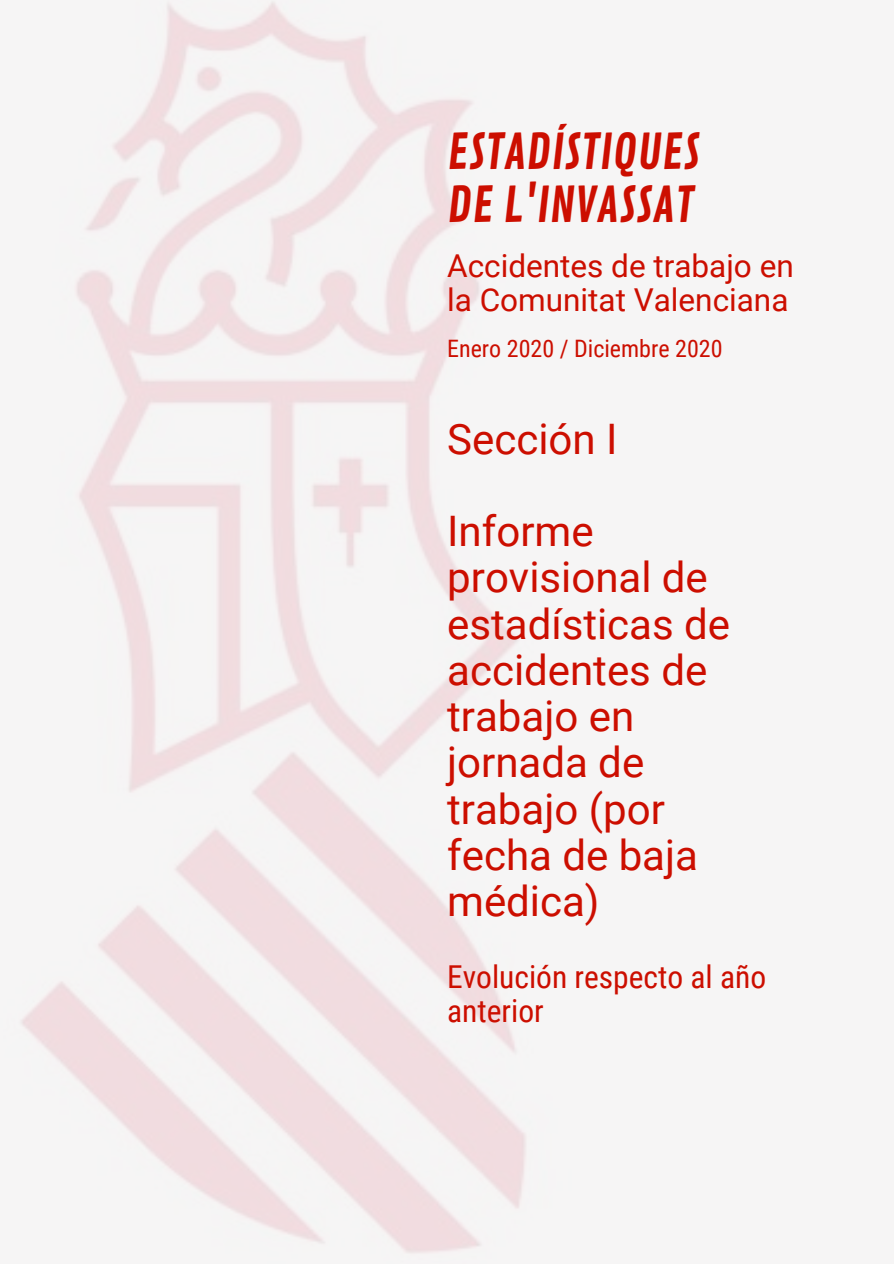
<style>
.page{position:relative;width:894px;height:1264px;background:#fff}
.page>*{position:absolute;margin:0;border:0;box-sizing:border-box;transform-origin:0 0}
.t1{font:48px/52.5px "Contrail One";color:#cc0e00}
.t2{font:42px/46.2px "Roboto";color:#cc0e00}
.t3{font:31.5px/34px "Roboto";color:#cc0e00}
.t4{font:31.5px/34px "Roboto Condensed";color:#cc0e00}
.t5{font:24px "Roboto Condensed";color:#cc0e00}
</style>
<div class="page">
<p class="t1" style="left:447px;top:127px;width:254px">ESTADÍSTIQUES<br>DE L'INVASSAT</p>
<p class="t3" style="left:447px;top:249px;width:348px">Accidentes de trabajo en la Comunitat Valenciana</p>
<p class="t5" style="left:447px;top:335px;width:277px">Enero 2020 / Diciembre 2020</p>
<p class="t2" style="left:447px;top:416px;width:172px">Sección I</p>
<p class="t2" style="left:447px;top:508px;width:284px">Informe provisional de estadísticas de accidentes de trabajo en jornada de trabajo (por fecha de baja médica)</p>
<p class="t4" style="left:447px;top:960px;width:320px">Evolución respecto al año anterior</p>
</div>
